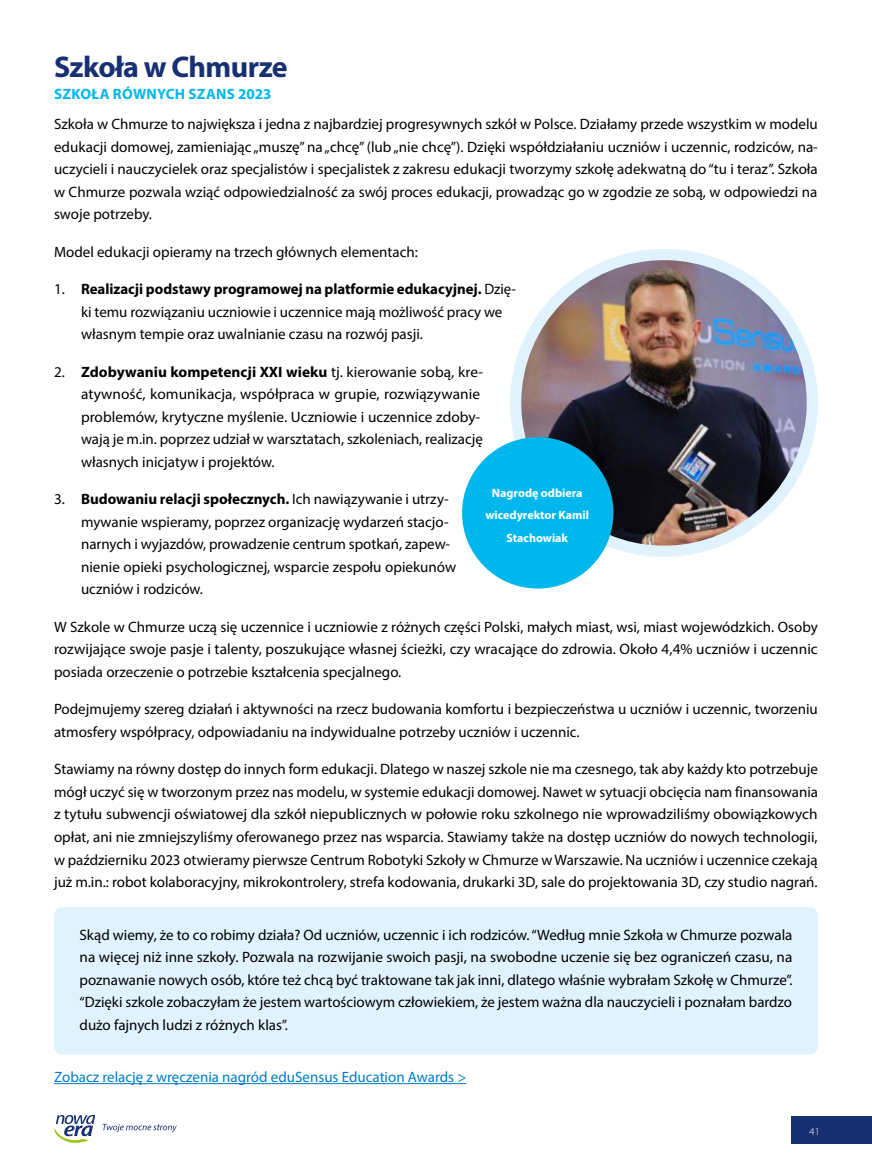
<style>
.page{position:relative;width:872px;height:1170px;background:#fff}
.page>*{position:absolute;margin:0;border:0;box-sizing:border-box;transform-origin:0 0}
.t1{font:700 30px "Myriad Pro";letter-spacing:-.02em;color:#163072}
.t2{font:15px/22.5px "Myriad Pro";color:#000;text-align:justify}
.t3{font:15px "Myriad Pro";color:#007cc5}
.t4{font:700 15px "Myriad Pro";letter-spacing:.02em;color:#00b7ed}
.t5{font:700 12px/22.5px "Myriad Pro";color:#fff;text-align:center}
.t6{font:300 10.5px "Myriad Pro";color:#fff}
.s1{font-weight:700}
</style>
<div class="page">
<svg style="left:54px;top:1115px;width:41px;height:27px"></svg>
<svg style="left:103px;top:1123px;width:74px;height:9px"></svg>
<div style="left:54px;top:906px;width:764px;height:148px;background:#e0f2fd;border-radius:9px"></div>
<hr style="left:54px;top:1083px;width:412px;height:1px;background:#007cc5">
<img style="left:515px;top:254px;width:297px;height:297px;border-radius:148px">
<div style="left:510px;top:249px;width:308px;height:308px;border:11px solid #e0f2fd;border-radius:50%"></div>
<div style="left:462px;top:437px;width:151px;height:151px;background:#00b7ed;border-radius:50%"></div>
<div style="left:791px;top:1115px;width:81px;height:28px;background:#163072"></div>
<h1 class="t1" style="left:54px;top:47px;width:235px">Szkoła w Chmurze</h1>
<p class="t4" style="left:54px;top:84px;width:219px">SZKOŁA RÓWNYCH SZANS 2023</p>
<p class="t2" style="left:54px;top:112px;width:765px">Szkoła w Chmurze to największa i jedna z najbardziej progresywnych szkół w Polsce. Działamy przede wszystkim w modelu edukacji domowej, zamieniając „muszę” na „chcę” (lub „nie chcę”). Dzięki współdziałaniu uczniów i uczennic, rodziców, na&shy;uczycieli i nauczycielek oraz specjalistów i specjalistek z zakresu edukacji tworzymy szkołę adekwatną do “tu i teraz”. Szkoła w Chmurze pozwala wziąć odpowiedzialność za swój proces edukacji, prowadząc go w zgodzie ze sobą, w odpowiedzi na swoje potrzeby.</p>
<p class="t2" style="left:54px;top:240px;width:365px">Model edukacji opieramy na trzech głównych elementach:</p>
<p class="t2" style="left:81px;top:277px;width:437px;text-align:left;text-indent:-27px">1. <span class="s1">Realizacji podstawy programowej na platformie edukacyjnej.</span> Dzię&shy;ki temu rozwiązaniu uczniowie i uczennice mają możliwość pracy we własnym tempie oraz uwalnianie czasu na rozwój pasji.</p>
<p class="t2" style="left:81px;top:360px;width:403px;text-align:left;text-indent:-27px">2. <span class="s1">Zdobywaniu kompetencji XXI wieku</span> tj. kierowanie sobą, kre&shy;atywność, komunikacja, współpraca w grupie, rozwiązywanie problemów, krytyczne myślenie. Uczniowie i uczennice zdoby&shy;wają je m.in. poprzez udział w warsztatach, szkoleniach, realizację własnych inicjatyw i projektów.</p>
<p class="t2" style="left:81px;top:487px;width:377px;text-align:left;text-indent:-27px">3. <span class="s1">Budowaniu relacji społecznych.</span> Ich nawiązywanie i utrzy&shy;mywanie wspieramy, poprzez organizację wydarzeń stacjo&shy;narnych i wyjazdów, prowadzenie centrum spotkań, zapew&shy;nienie opieki psychologicznej, wsparcie zespołu opiekunów uczniów i rodziców.</p>
<p class="t2" style="left:54px;top:615px;width:765px">W Szkole w Chmurze uczą się uczennice i uczniowie z różnych części Polski, małych miast, wsi, miast wojewódzkich. Osoby rozwijające swoje pasje i talenty, poszukujące własnej ścieżki, czy wracające do zdrowia. Około 4,4% uczniów i uczennic posiada orzeczenie o potrzebie kształcenia specjalnego.</p>
<p class="t2" style="left:54px;top:697px;width:765px">Podejmujemy szereg działań i aktywności na rzecz budowania komfortu i bezpieczeństwa u uczniów i uczennic, tworzeniu atmosfery współpracy, odpowiadaniu na indywidualne potrzeby uczniów i uczennic.</p>
<p class="t2" style="left:54px;top:757px;width:765px">Stawiamy na równy dostęp do innych form edukacji. Dlatego w naszej szkole nie ma czesnego, tak aby każdy kto potrzebuje mógł uczyć się w tworzonym przez nas modelu, w systemie edukacji domowej. Nawet w sytuacji obcięcia nam finansowania z tytułu subwencji oświatowej dla szkół niepublicznych w połowie roku szkolnego nie wprowadziliśmy obowiązkowych opłat, ani nie zmniejszyliśmy oferowanego przez nas wsparcia. Stawiamy także na dostęp uczniów do nowych technologii, w październiku 2023 otwieramy pierwsze Centrum Robotyki Szkoły w Chmurze w Warszawie. Na uczniów i uczennice czekają już m.in.: robot kolaboracyjny, mikrokontrolery, strefa kodowania, drukarki 3D, sale do projektowania 3D, czy studio nagrań.</p>
<p class="t2" style="left:80px;top:922px;width:714px">Skąd wiemy, że to co robimy działa? Od uczniów, uczennic i ich rodziców. “Według mnie Szkoła w Chmurze pozwala na więcej niż inne szkoły. Pozwala na rozwijanie swoich pasji, na swobodne uczenie się bez ograniczeń czasu, na poznawanie nowych osób, które też chcą być traktowane tak jak inni, dlatego właśnie wybrałam Szkołę w Chmurze”. “Dzięki szkole zobaczyłam że jestem wartościowym człowiekiem, że jestem ważna dla nauczycieli i poznałam bardzo dużo fajnych ludzi z różnych klas”.</p>
<p class="t3" style="left:54px;top:1067px;width:414px">Zobacz relację z wręczenia nagród eduSensus Education Awards &gt;</p>
<p class="t5" style="left:485px;top:481px;width:105px">Nagrodę odbiera wicedyrektor Kamil<br>Stachowiak</p>
<p class="t6" style="left:809px;top:1124px;width:12px">41</p>
</div>
